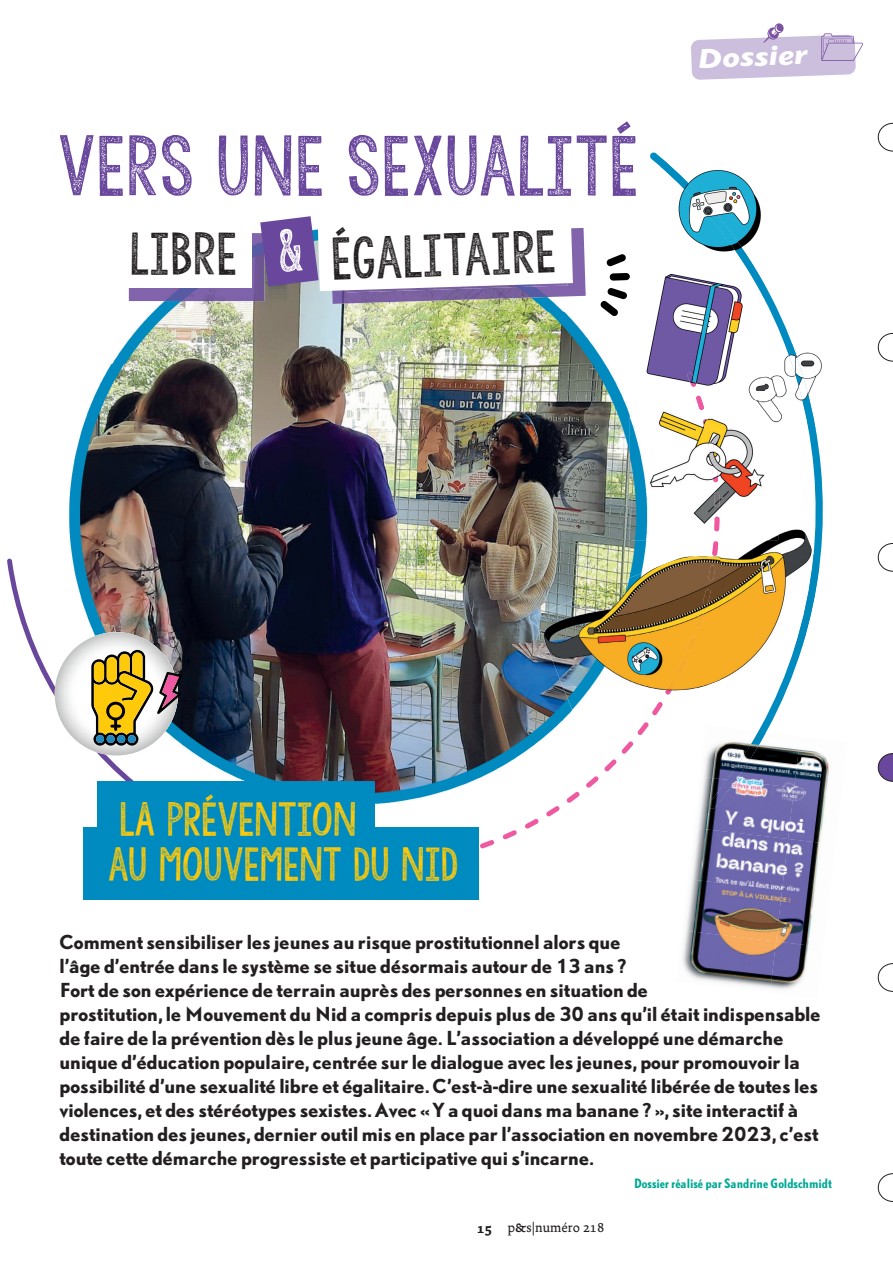
<style>
.page{position:relative;width:893px;height:1263px;background:#fff}
.page>*{position:absolute;margin:0;border:0;box-sizing:border-box;transform-origin:0 0}
.t1{font:67.5px "KG Allof Me";color:#69479c}
.t2{font:47.4px "KG Allof Me";color:#231f20}
.t3{font:37.5px/45px "KG Allof Me";letter-spacing:-.015em;color:#feca0a}
.t4{font:italic 700 28.5px "Today SB";color:#fff;scale:1.2 1}
.t5{font:700 18px/24px "DTL Nobel T";color:#231f20}
.t6{font:13.5px "Borges Gris";color:#231f20}
.t7{font:700 condensed 12px "DTL Nobel T";color:#00a895}
.s1{font-family:"Borges Super Negra"}
.s2{font-family:"Borges Negra"}
</style>
<div class="page">
<img style="left:69px;top:288px;width:298px;height:270px">
<img style="left:367px;top:261px;width:245px;height:51px">
<img style="left:367px;top:312px;width:243px;height:246px">
<img style="left:408px;top:372px;width:239px;height:494px">
<img style="left:7px;top:558px;width:407px;height:269px">
<svg style="left:650px;top:152px;width:173px;height:573px"></svg>
<div style="left:98px;top:781px;width:277px;height:73px;background:#008bc0"></div>
<div style="left:83px;top:827px;width:395px;height:73px;background:#008bc0"></div>
<img style="left:129px;top:233px;width:135px;height:68px">
<div style="left:116px;top:220px;width:136px;height:68px;background:#fff"></div>
<img style="left:330px;top:228px;width:256px;height:76px">
<img style="left:346px;top:291px;width:17px;height:1px">
<svg style="left:601px;top:288px;width:26px;height:28px"></svg>
<svg style="left:607px;top:254px;width:19px;height:12px"></svg>
<img style="left:55px;top:632px;width:123px;height:123px">
<svg style="left:91px;top:650px;width:91px;height:96px"></svg>
<div style="left:128px;top:735px;width:8px;height:8px;background:#2189be;border-radius:50%"></div>
<div style="left:117px;top:735px;width:8px;height:8px;background:#2189be;border-radius:50%"></div>
<div style="left:107px;top:735px;width:8px;height:8px;background:#2189be;border-radius:50%"></div>
<div style="left:96px;top:735px;width:8px;height:8px;background:#2189be;border-radius:50%"></div>
<img style="left:704px;top:725px;width:84px;height:51px">
<img style="left:788px;top:748px;width:42px;height:91px">
<img style="left:698px;top:776px;width:96px;height:63px">
<img style="left:692px;top:828px;width:96px;height:51px">
<img style="left:776px;top:839px;width:45px;height:102px">
<img style="left:686px;top:879px;width:96px;height:62px">
<img style="left:682px;top:930px;width:94px;height:58px">
<img style="left:770px;top:941px;width:39px;height:48px">
<img style="left:708px;top:731px;width:58px;height:78px">
<img style="left:630px;top:399px;width:148px;height:141px">
<img style="left:696px;top:399px;width:23px;height:132px">
<img style="left:764px;top:344px;width:59px;height:85px">
<img style="left:785px;top:344px;width:31px;height:85px">
<img style="left:736px;top:392px;width:42px;height:37px">
<img style="left:661px;top:152px;width:117px;height:118px">
<img style="left:661px;top:158px;width:91px;height:105px">
<img style="left:535px;top:556px;width:186px;height:179px">
<img style="left:720px;top:511px;width:94px;height:169px">
<img style="left:683px;top:542px;width:38px;height:14px">
<img style="left:656px;top:543px;width:62px;height:163px">
<img style="left:819px;top:567px;width:4px;height:81px">
<img style="left:793px;top:553px;width:26px;height:98px">
<img style="left:724px;top:519px;width:54px;height:21px">
<img style="left:628px;top:263px;width:136px;height:136px">
<img style="left:687px;top:373px;width:9px;height:14px">
<img style="left:748px;top:270px;width:16px;height:29px">
<svg style="left:610px;top:273px;width:20px;height:8px"></svg>
<img style="left:630px;top:392px;width:106px;height:7px">
<svg style="left:696px;top:396px;width:5px;height:3px"></svg>
<img style="left:736px;top:344px;width:28px;height:55px">
<img style="left:661px;top:263px;width:103px;height:7px">
<svg style="left:743px;top:263px;width:13px;height:7px"></svg>
<svg style="left:878px;top:333px;width:15px;height:29px"></svg>
<svg style="left:878px;top:543px;width:15px;height:29px"></svg>
<svg style="left:878px;top:753px;width:15px;height:29px"></svg>
<svg style="left:878px;top:1173px;width:15px;height:29px"></svg>
<svg style="left:878px;top:963px;width:15px;height:29px"></svg>
<svg style="left:878px;top:123px;width:15px;height:28px"></svg>
<svg style="left:691px;top:23px;width:172px;height:57px"></svg>
<svg style="left:260px;top:216px;width:313px;height:75px"></svg>
<h1 class="t1" style="left:58px;top:123px;width:583px">VERS UNE SEXUALITÉ</h1>
<h2 class="t2" style="left:129px;top:224px;width:109px">LIBRE</h2>
<h2 class="t2" style="left:330px;top:229px;width:227px;rotate:-2deg">ÉGALITAIRE</h2>
<h3 class="t4" style="left:699px;top:43px;width:93px;rotate:-2deg">Dossier</h3>
<h3 class="t3" style="left:108px;top:798px;width:352px">LA PRÉVENTION<br>AU MOUVEMENT DU NID</h3>
<p class="t5" style="left:60px;top:929px;width:763px">Comment sensibiliser les jeunes au risque prostitutionnel alors que<br>l’âge d’entrée dans le système se situe désormais autour de 13 ans ?<br>Fort de son expérience de terrain auprès des personnes en situation de<br>prostitution, le Mouvement du Nid a compris depuis plus de 30 ans qu’il était indispensable de faire de la prévention dès le plus jeune âge. L’association a développé une démarche unique d’éducation populaire, centrée sur le dialogue avec les jeunes, pour promouvoir la possibilité d’une sexualité libre et égalitaire. C’est-à-dire une sexualité libérée de toutes les violences, et des stéréotypes sexistes. Avec « Y a quoi dans ma banane ? », site interactif à destination des jeunes, dernier outil mis en place par l’association en novembre 2023, c’est toute cette démarche progressiste et participative qui s’incarne.</p>
<p class="t7" style="left:634px;top:1174px;width:199px">Dossier réalisé par Sandrine Goldschmidt</p>
<p class="t6" style="left:477px;top:1222px;width:129px"><span class="s1">15</span> p<span class="s2">&amp;</span>s|numéro 218</p>
</div>
